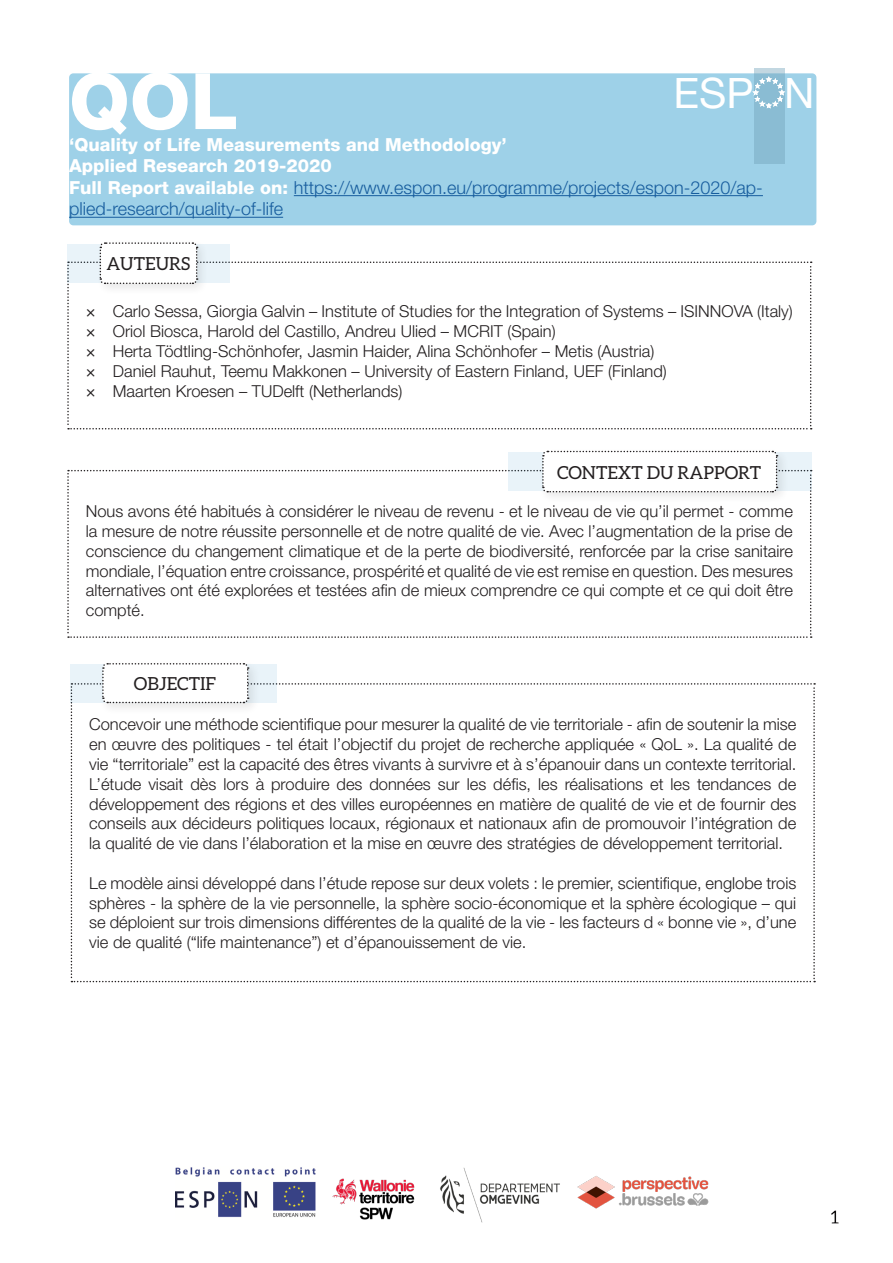
<style>
.page{position:relative;width:893px;height:1263px;background:#fff}
.page>*{position:absolute;margin:0;border:0;box-sizing:border-box;transform-origin:0 0}
.t1{font:800 78px "Helvetica Neue LT Std";color:#fff}
.t2{font:42px "Helvetica Neue LT Std";color:#fff}
.t3{font:300 18px/21.6px "Helvetica Neue LT Std";color:#175d9e}
.t4{font:800 18px "Helvetica Neue LT Std";color:#fff}
.t5{font:18px "Aleo";color:#231f20}
.t6{font:300 16.5px/19.8px "Helvetica Neue LT Std";color:#231f20;text-align:justify}
.s1{font-weight:800;color:#fff}
.s2{font-weight:400}
</style>
<div class="page">
<img style="left:440px;top:1168px;width:120px;height:54px">
<img style="left:175px;top:1167px;width:141px;height:50px">
<img style="left:577px;top:1176px;width:132px;height:33px">
<img style="left:332px;top:1178px;width:83px;height:42px">
<div style="left:69px;top:73px;width:747px;height:152px;background:#9ed1e8;border-radius:4px"></div>
<hr style="left:294px;top:195px;width:469px;height:1px;background:#175d9e">
<hr style="left:69px;top:217px;width:214px;height:1px;background:#175d9e">
<svg style="left:67px;top:450px;width:745px;height:188px"></svg>
<svg style="left:71px;top:663px;width:744px;height:319px"></svg>
<svg style="left:67px;top:242px;width:745px;height:187px"></svg>
<svg style="left:753px;top:68px;width:31px;height:96px;background:#8fbfd4"></svg>
<svg style="left:753px;top:76px;width:32px;height:34px"></svg>
<p class="t1" style="left:69px;top:55px;width:171px">QOL</p>
<p class="t4" style="left:69px;top:134px;width:439px">‘Quality of Life Measurements and Methodology’</p>
<p class="t4" style="left:69px;top:155px;width:264px">Applied Research 2019-2020</p>
<p class="t3" style="left:69px;top:176px;width:695px"><span class="s1">Full Report available on:</span> https://www.espon.eu/programme/projects/espon-2020/ap&shy;plied-research/quality-of-life</p>
<h2 class="t2" style="left:673px;top:68px;width:143px">ESP N</h2>
<p class="t5" style="left:106px;top:254px;width:85px">AUTEURS</p>
<p class="t6" style="left:86px;top:301px;width:709px"><span class="s2">×</span> Carlo Sessa, Giorgia Galvin – Institute of Studies for the Integration of Systems – ISINNOVA (Italy)</p>
<p class="t6" style="left:86px;top:321px;width:471px"><span class="s2">×</span> Oriol Biosca, Harold del Castillo, Andreu Ulied – MCRIT (Spain)</p>
<p class="t6" style="left:86px;top:341px;width:570px"><span class="s2">×</span> Herta Tödtling-Schönhofer, Jasmin Haider, Alina Schönhofer – Metis (Austria)</p>
<p class="t6" style="left:86px;top:361px;width:583px"><span class="s2">×</span> Daniel Rauhut, Teemu Makkonen – University of Eastern Finland, UEF (Finland)</p>
<p class="t6" style="left:86px;top:380px;width:318px"><span class="s2">×</span> Maarten Kroesen – TUDelft (Netherlands)</p>
<p class="t5" style="left:557px;top:462px;width:205px">CONTEXT DU RAPPORT</p>
<p class="t6" style="left:86px;top:501px;width:709px">Nous avons été habitués à considérer le niveau de revenu - et le niveau de vie qu’il permet - comme la mesure de notre réussite personnelle et de notre qualité de vie. Avec l’augmentation de la prise de conscience du changement climatique et de la perte de biodiversité, renforcée par la crise sanitaire mondiale, l’équation entre croissance, prospérité et qualité de vie est remise en question. Des mesures alternatives ont été explorées et testées afin de mieux comprendre ce qui compte et ce qui doit être compté.</p>
<p class="t5" style="left:134px;top:674px;width:84px">OBJECTIF</p>
<p class="t6" style="left:89px;top:714px;width:709px">Concevoir une méthode scientifique pour mesurer la qualité de vie territoriale - afin de soutenir la mise en œuvre des politiques - tel était l’objectif du projet de recherche appliquée « QoL ». La qualité de vie “territoriale” est la capacité des êtres vivants à survivre et à s’épanouir dans un contexte territorial.</p>
<p class="t6" style="left:89px;top:774px;width:709px">L’étude visait dès lors à produire des données sur les défis, les réalisations et les tendances de développement des régions et des villes européennes en matière de qualité de vie et de fournir des conseils aux décideurs politiques locaux, régionaux et nationaux afin de promouvoir l’intégration de la qualité de vie dans l’élaboration et la mise en œuvre des stratégies de développement territorial.</p>
<p class="t6" style="left:89px;top:873px;width:709px">Le modèle ainsi développé dans l’étude repose sur deux volets : le premier, scientifique, englobe trois sphères - la sphère de la vie personnelle, la sphère socio-économique et la sphère écologique – qui se déploient sur trois dimensions différentes de la qualité de la vie - les facteurs d « bonne vie », d’une vie de qualité (“life maintenance”) et d’épanouissement de vie.</p>
</div>
